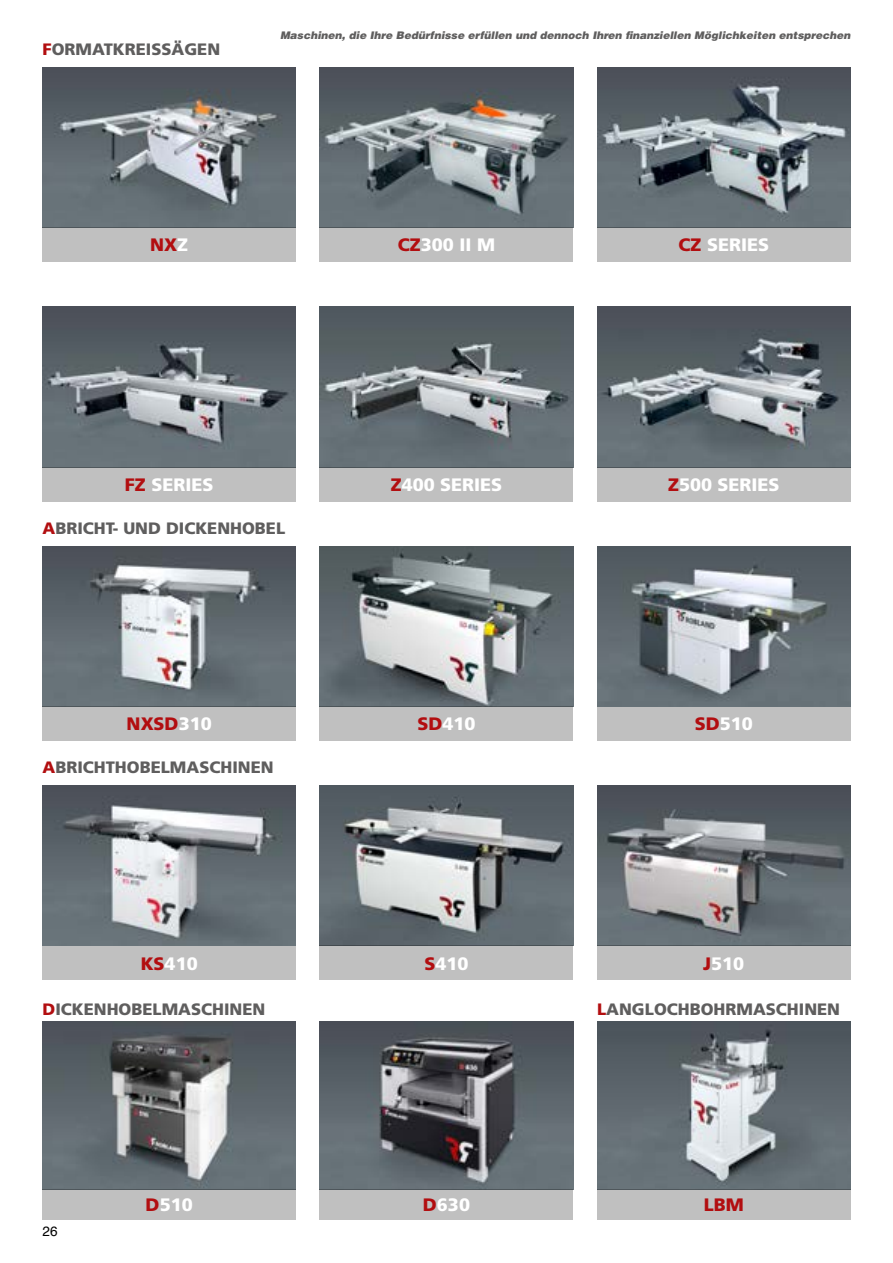
<style>
.page{position:relative;width:893px;height:1263px;background:#fff}
.page>*{position:absolute;margin:0;border:0;box-sizing:border-box;transform-origin:0 0}
.t1{font:900 18px "Frutiger LT Std";color:#fff}
.t2{font:900 18px "Frutiger LT Std";color:#b20e10}
.t3{font:900 16.5px "Frutiger LT Std";color:#5f5e5e}
.t4{font:13.5px "Helvetica";color:#000}
.t5{font:italic 900 10.5px "Helvetica LT Std";color:#5f5e5e}
.s1{color:#b20e10}
.s2{color:#fff}
</style>
<div class="page">
<img style="left:43px;top:67px;width:253px;height:161px">
<img style="left:320px;top:67px;width:253px;height:161px">
<img style="left:597px;top:67px;width:253px;height:161px">
<div style="left:43px;top:228px;width:253px;height:34px;background:#c0c0c0"></div>
<div style="left:320px;top:228px;width:253px;height:34px;background:#c0c0c0"></div>
<div style="left:597px;top:228px;width:253px;height:34px;background:#c0c0c0"></div>
<img style="left:43px;top:307px;width:253px;height:160px">
<img style="left:320px;top:307px;width:253px;height:160px">
<img style="left:597px;top:307px;width:253px;height:160px">
<div style="left:43px;top:467px;width:253px;height:34px;background:#c0c0c0"></div>
<div style="left:320px;top:467px;width:253px;height:34px;background:#c0c0c0"></div>
<div style="left:597px;top:467px;width:253px;height:34px;background:#c0c0c0"></div>
<img style="left:43px;top:546px;width:253px;height:160px">
<img style="left:320px;top:546px;width:253px;height:160px">
<div style="left:43px;top:706px;width:253px;height:34px;background:#c0c0c0"></div>
<div style="left:320px;top:706px;width:253px;height:34px;background:#c0c0c0"></div>
<div style="left:597px;top:706px;width:253px;height:34px;background:#c0c0c0"></div>
<img style="left:597px;top:546px;width:253px;height:160px">
<img style="left:320px;top:785px;width:253px;height:161px">
<img style="left:597px;top:785px;width:253px;height:161px">
<div style="left:43px;top:946px;width:253px;height:34px;background:#c0c0c0"></div>
<div style="left:320px;top:946px;width:253px;height:34px;background:#c0c0c0"></div>
<div style="left:597px;top:946px;width:253px;height:34px;background:#c0c0c0"></div>
<img style="left:43px;top:1022px;width:253px;height:167px">
<img style="left:320px;top:1022px;width:253px;height:167px">
<img style="left:597px;top:1022px;width:253px;height:167px">
<div style="left:43px;top:1189px;width:253px;height:30px;background:#c0c0c0"></div>
<div style="left:320px;top:1189px;width:253px;height:30px;background:#c0c0c0"></div>
<div style="left:597px;top:1189px;width:253px;height:30px;background:#c0c0c0"></div>
<img style="left:43px;top:785px;width:253px;height:161px">
<p class="t3" style="left:43px;top:39px;width:179px"><span class="s1">F</span>ORMATKREISSÄGEN</p>
<p class="t5" style="left:280px;top:28px;width:572px">Maschinen, die Ihre Bedürfnisse erfüllen und dennoch Ihren finanziellen Möglichkeiten entsprechen</p>
<p class="t2" style="left:150px;top:234px;width:39px">NX<span class="s2">Z</span></p>
<p class="t1" style="left:398px;top:234px;width:99px"><span class="s1">CZ</span>300 II M</p>
<p class="t1" style="left:678px;top:234px;width:92px"><span class="s1">CZ</span> SERIES</p>
<p class="t1" style="left:125px;top:474px;width:90px"><span class="s1">FZ</span> SERIES</p>
<p class="t1" style="left:391px;top:474px;width:113px"><span class="s1">Z</span>400 SERIES</p>
<p class="t1" style="left:668px;top:474px;width:113px"><span class="s1">Z</span>500 SERIES</p>
<p class="t3" style="left:43px;top:518px;width:244px"><span class="s1">A</span>BRICHT- UND DICKENHOBEL</p>
<p class="t2" style="left:127px;top:713px;width:87px">NXSD<span class="s2">310</span></p>
<p class="t1" style="left:417px;top:713px;width:60px"><span class="s1">SD</span>410</p>
<p class="t1" style="left:695px;top:713px;width:60px"><span class="s1">SD</span>510</p>
<p class="t3" style="left:43px;top:757px;width:233px"><span class="s1">A</span>BRICHTHOBELMASCHINEN</p>
<p class="t1" style="left:141px;top:952px;width:59px"><span class="s1">KS</span>410</p>
<p class="t1" style="left:424px;top:952px;width:46px"><span class="s1">S</span>410</p>
<p class="t1" style="left:703px;top:952px;width:43px"><span class="s1">J</span>510</p>
<p class="t3" style="left:43px;top:999px;width:224px"><span class="s1">D</span>ICKENHOBELMASCHINEN</p>
<p class="t3" style="left:597px;top:999px;width:244px"><span class="s1">L</span>ANGLOCHBOHRMASCHINEN</p>
<p class="t4" style="left:43px;top:1221px;width:17px">26</p>
<p class="t1" style="left:146px;top:1194px;width:49px"><span class="s1">D</span>510</p>
<p class="t1" style="left:423px;top:1194px;width:49px"><span class="s1">D</span>630</p>
<p class="t2" style="left:704px;top:1194px;width:42px">LBM</p>
</div>
